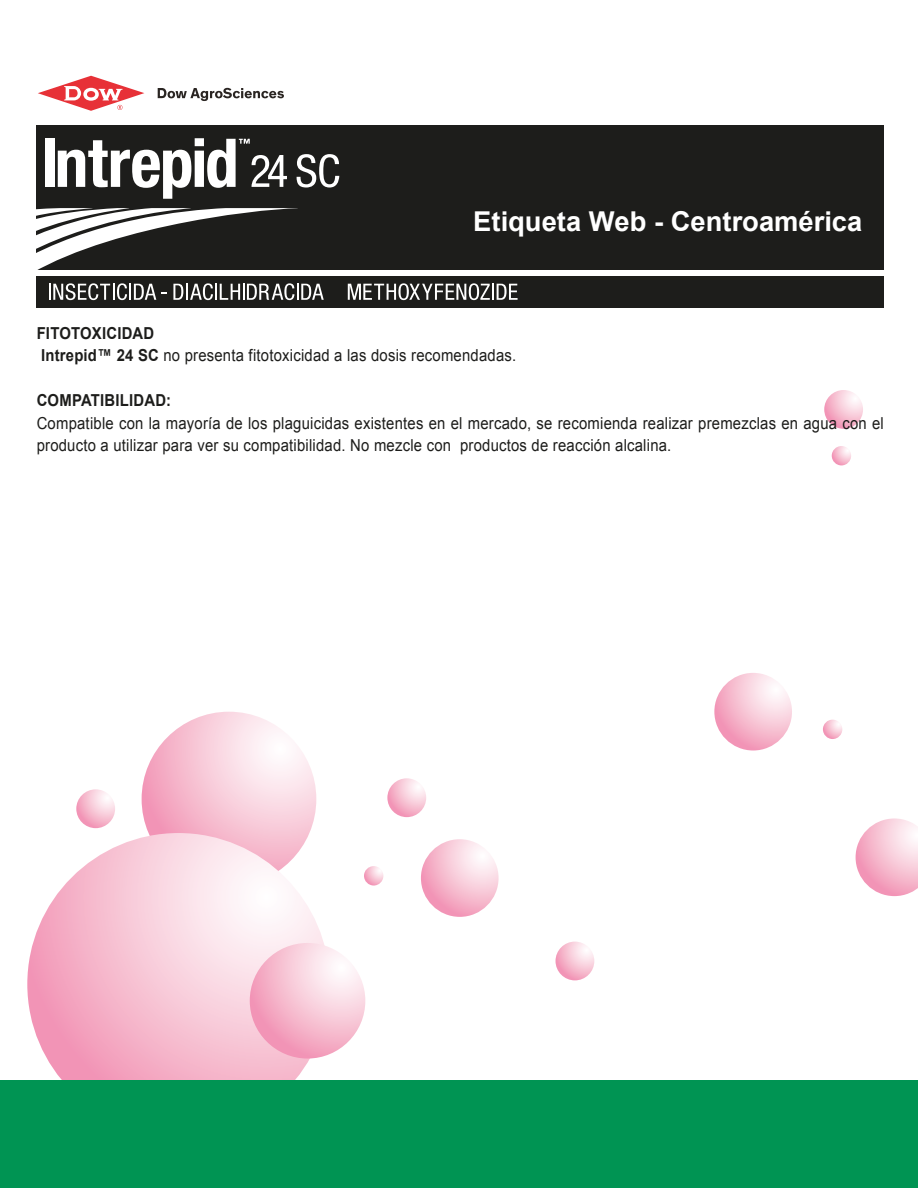
<style>
.page{position:relative;width:918px;height:1188px;background:#fff}
.page>*{position:absolute;margin:0;border:0;box-sizing:border-box;transform-origin:0 0}
.t1{font:700 27.3px "Arial";color:#fff}
.t2{font:16.5px/22.5px "Arial";letter-spacing:.015em;color:#1d1d1b;scale:.9 1}
.t3{font:700 16.5px "Arial";letter-spacing:.015em;color:#1d1d1b;scale:.9 1}
.s1{font-weight:700}
</style>
<div class="page">
<svg style="left:142px;top:712px;width:174px;height:174px"></svg>
<svg style="left:27px;top:833px;width:303px;height:302px"></svg>
<svg style="left:250px;top:943px;width:115px;height:116px"></svg>
<svg style="left:421px;top:839px;width:78px;height:78px"></svg>
<svg style="left:714px;top:673px;width:78px;height:78px"></svg>
<svg style="left:856px;top:818px;width:62px;height:78px"></svg>
<svg style="left:387px;top:778px;width:39px;height:39px"></svg>
<svg style="left:556px;top:942px;width:38px;height:38px"></svg>
<svg style="left:76px;top:789px;width:39px;height:39px"></svg>
<svg style="left:824px;top:390px;width:39px;height:39px"></svg>
<svg style="left:832px;top:446px;width:19px;height:19px"></svg>
<svg style="left:823px;top:720px;width:19px;height:19px"></svg>
<svg style="left:364px;top:866px;width:19px;height:20px"></svg>
<div style="left:0;top:1081px;width:918px;height:107px;background:#009453"></div>
<div style="left:37px;top:125px;width:847px;height:182px;background:#1d1d1b"></div>
<div style="left:36px;top:270px;width:852px;height:6px;background:#fff"></div>
<svg style="left:158px;top:88px;width:126px;height:13px"></svg>
<svg style="left:38px;top:76px;width:106px;height:35px"></svg>
<div style="left:45px;top:139px;width:10px;height:48px;background:#fff"></div>
<svg style="left:58px;top:138px;width:229px;height:61px"></svg>
<svg style="left:297px;top:154px;width:42px;height:34px"></svg>
<svg style="left:36px;top:208px;width:288px;height:92px"></svg>
<svg style="left:348px;top:283px;width:170px;height:17px"></svg>
<h1 class="t1" style="left:473px;top:203px;width:391px">Etiqueta Web - Centroamérica</h1>
<p class="t2" style="left:37px;top:322px;width:534px"><span class="s1">FITOTOXICIDAD<br>Intrepid™ 24 SC</span> no presenta fitotoxicidad a las dosis recomendadas.</p>
<p class="t3" style="left:37px;top:389px;width:151px">COMPATIBILIDAD:</p>
<p class="t2" style="left:37px;top:412px;width:943px">Compatible con la mayoría de los plaguicidas existentes en el mercado, se recomienda realizar premezclas en agua con el producto a utilizar para ver su compatibilidad. No mezcle con productos de reacción alcalina.</p>
</div>
